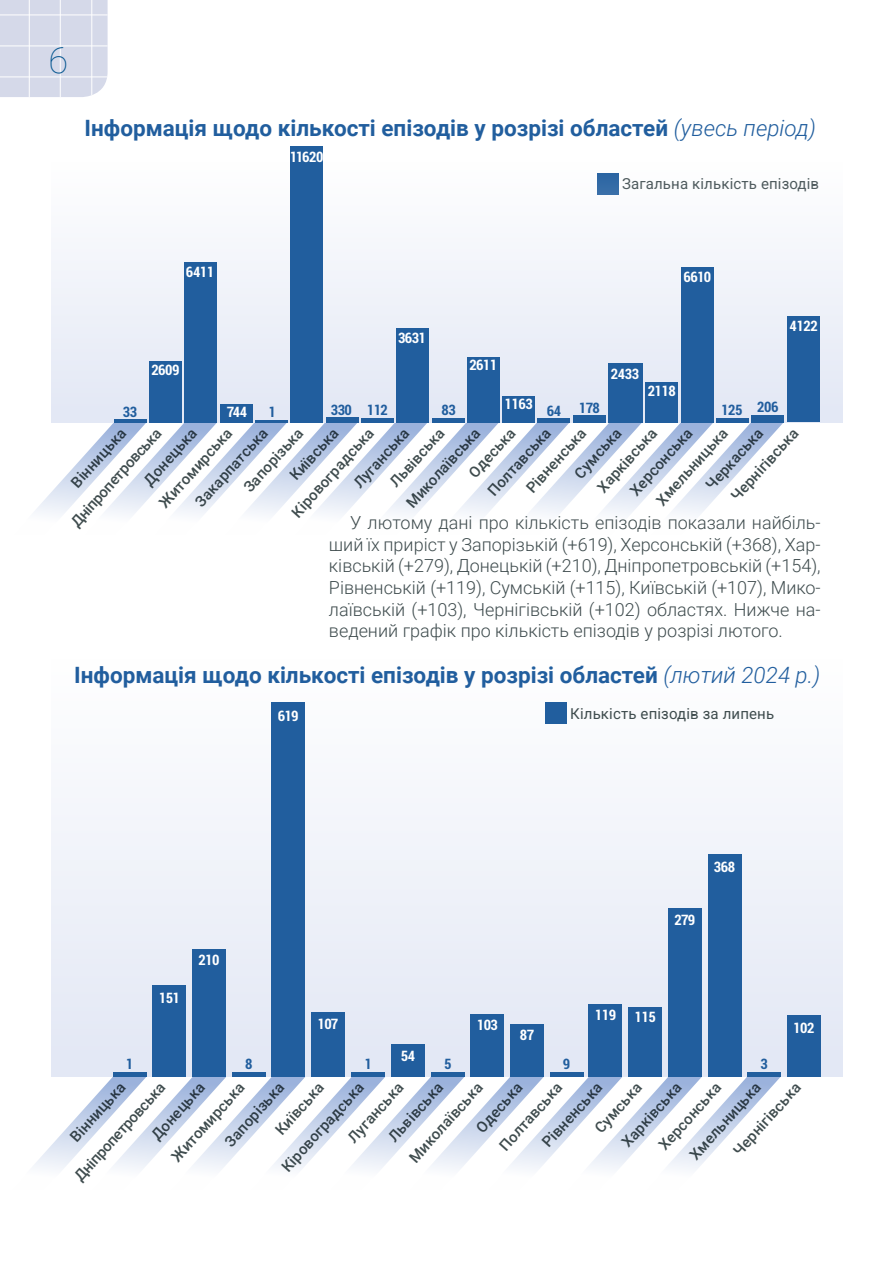
<style>
.page{position:relative;width:893px;height:1263px;background:#fff}
.page>*{position:absolute;margin:0;border:0;box-sizing:border-box;transform-origin:0 0}
.t1{font:100 36px "Roboto";color:#00538e}
.Nazva-TABS{font:700 22.5px "Roboto";color:#215e9e}
.Basic_TXT{font:300 18px/21.6px "Roboto";color:#3f4c4e;text-align:justify}
.t2{font:500 15px/29.5px "Roboto";color:#3f4c4e}
.Nomber-tabs{font:700 condensed 15px "Roboto";letter-spacing:-.03em;color:#fff}
.tab-text2{font:15px "Roboto";letter-spacing:.01em;color:#3f4c4e}
.Nomber-tabs-2{font:700 condensed 15px "Roboto";letter-spacing:-.03em;color:#215e9e}
.s1{font-weight:300;font-style:italic}
</style>
<div class="page">
<div style="left:51px;top:659px;width:791px;height:417px;background:linear-gradient(to bottom,#fffefe,#e1e6f4)"></div>
<svg style="left:34px;top:1077px;width:746px;height:93px"></svg>
<svg style="left:35px;top:422px;width:748px;height:93px"></svg>
<div style="left:51px;top:162px;width:791px;height:260px;background:linear-gradient(to right,#f2f4fa,#f0f3f9)"></div>
<svg style="left:0;top:0;width:108px;height:97px;background:#d6dae9"></svg>
<hr style="left:0;top:77px;width:108px;height:1px;background:#fff">
<hr style="left:0;top:46px;width:108px;height:1px;background:#fff">
<hr style="left:0;top:15px;width:108px;height:1px;background:#fff">
<hr style="left:91px;top:0;width:1px;height:97px;background:#fff">
<hr style="left:60px;top:0;width:1px;height:97px;background:#fff">
<hr style="left:29px;top:0;width:1px;height:97px;background:#fff">
<hr style="left:113px;top:1073px;width:33px;height:4px;background:#215e9e">
<hr style="left:351px;top:1073px;width:34px;height:4px;background:#215e9e">
<div style="left:271px;top:702px;width:34px;height:375px;background:#215e9e"></div>
<div style="left:510px;top:1024px;width:34px;height:53px;background:#215e9e"></div>
<div style="left:589px;top:1005px;width:33px;height:72px;background:#215e9e"></div>
<div style="left:192px;top:950px;width:34px;height:127px;background:#215e9e"></div>
<hr style="left:431px;top:1073px;width:34px;height:4px;background:#215e9e">
<div style="left:152px;top:985px;width:34px;height:92px;background:#215e9e"></div>
<div style="left:391px;top:1044px;width:34px;height:33px;background:#215e9e"></div>
<div style="left:311px;top:1012px;width:34px;height:65px;background:#215e9e"></div>
<hr style="left:550px;top:1073px;width:33px;height:4px;background:#215e9e">
<div style="left:628px;top:1007px;width:34px;height:70px;background:#215e9e"></div>
<div style="left:708px;top:854px;width:33px;height:223px;background:#215e9e"></div>
<div style="left:668px;top:908px;width:34px;height:169px;background:#215e9e"></div>
<hr style="left:747px;top:1073px;width:34px;height:4px;background:#215e9e">
<div style="left:787px;top:1015px;width:34px;height:62px;background:#215e9e"></div>
<hr style="left:232px;top:1073px;width:34px;height:4px;background:#215e9e">
<div style="left:290px;top:146px;width:33px;height:276px;background:#215e9e"></div>
<div style="left:220px;top:404px;width:32px;height:18px;background:#215e9e"></div>
<div style="left:185px;top:262px;width:32px;height:160px;background:#215e9e"></div>
<div style="left:149px;top:361px;width:33px;height:61px;background:#215e9e"></div>
<hr style="left:114px;top:419px;width:32px;height:3px;background:#215e9e">
<hr style="left:255px;top:420px;width:33px;height:2px;background:#215e9e">
<hr style="left:361px;top:418px;width:33px;height:4px;background:#215e9e">
<hr style="left:432px;top:418px;width:32px;height:4px;background:#215e9e">
<div style="left:502px;top:395px;width:33px;height:27px;background:#215e9e"></div>
<hr style="left:538px;top:418px;width:32px;height:4px;background:#215e9e">
<div style="left:573px;top:415px;width:32px;height:7px;background:#215e9e"></div>
<div style="left:396px;top:328px;width:33px;height:94px;background:#215e9e"></div>
<div style="left:681px;top:267px;width:32px;height:155px;background:#215e9e"></div>
<hr style="left:716px;top:418px;width:33px;height:4px;background:#215e9e">
<div style="left:751px;top:415px;width:33px;height:7px;background:#215e9e"></div>
<div style="left:787px;top:316px;width:33px;height:106px;background:#215e9e"></div>
<div style="left:646px;top:381px;width:32px;height:41px;background:#215e9e"></div>
<div style="left:608px;top:363px;width:35px;height:59px;background:#215e9e"></div>
<div style="left:326px;top:417px;width:32px;height:5px;background:#215e9e"></div>
<div style="left:467px;top:357px;width:33px;height:65px;background:#215e9e"></div>
<div style="left:471px;top:1014px;width:33px;height:63px;background:#215e9e"></div>
<div style="left:545px;top:702px;width:22px;height:22px;background:#215e9e"></div>
<h1 class="t1" style="left:48px;top:35px;width:21px">6</h1>
<p class="Nazva-TABS" style="left:85px;top:112px;width:733px">Інформація щодо кількості епізодів у розрізі областей <span class="s1">(увесь період)</span></p>
<p class="Nomber-tabs" style="left:290px;top:147px;width:35px">11620</p>
<p class="tab-text2" style="left:622px;top:173px;width:199px">Загальна кількість епізодів</p>
<p class="Nomber-tabs" style="left:186px;top:261px;width:30px">6411</p>
<p class="Nomber-tabs" style="left:683px;top:266px;width:29px">6610</p>
<p class="Nomber-tabs" style="left:398px;top:328px;width:29px">3631</p>
<p class="Nomber-tabs" style="left:790px;top:316px;width:30px">4122</p>
<p class="Nomber-tabs" style="left:151px;top:360px;width:30px">2609</p>
<p class="Nomber-tabs" style="left:469px;top:355px;width:29px">2611</p>
<p class="Nomber-tabs" style="left:611px;top:363px;width:30px">2433</p>
<p class="Nomber-tabs" style="left:648px;top:381px;width:30px">2118</p>
<p class="Nomber-tabs-2" style="left:123px;top:401px;width:16px">33</p>
<p class="Nomber-tabs-2" style="left:268px;top:401px;width:9px">1</p>
<p class="Nomber-tabs-2" style="left:331px;top:400px;width:23px">330</p>
<p class="Nomber-tabs" style="left:227px;top:402px;width:22px">744</p>
<p class="Nomber-tabs-2" style="left:367px;top:400px;width:23px">112</p>
<p class="Nomber-tabs-2" style="left:441px;top:400px;width:16px">83</p>
<p class="Nomber-tabs" style="left:504px;top:394px;width:30px">1163</p>
<p class="Nomber-tabs-2" style="left:547px;top:400px;width:16px">64</p>
<p class="Nomber-tabs-2" style="left:579px;top:398px;width:23px">178</p>
<p class="Nomber-tabs-2" style="left:721px;top:400px;width:23px">125</p>
<p class="Nomber-tabs-2" style="left:757px;top:397px;width:23px">206</p>
<p class="t2" style="left:135px;top:473px;width:73px;rotate:-48deg">Донецька</p>
<p class="t2" style="left:345px;top:475px;width:76px;rotate:-48deg">Луганська</p>
<p class="t2" style="left:518px;top:480px;width:83px;rotate:-48deg">Рівненська</p>
<p class="t2" style="left:697px;top:477px;width:79px;rotate:-48deg">Черкаська</p>
<p class="t2" style="left:62px;top:475px;width:75px;rotate:-48deg">Вінницька</p>
<p class="t2" style="left:187px;top:494px;width:101px;rotate:-48deg">Закарпатська</p>
<p class="t2" style="left:398px;top:495px;width:103px;rotate:-48deg">Миколаївська</p>
<p class="t2" style="left:589px;top:480px;width:82px;rotate:-48deg">Харківська</p>
<p class="t2" style="left:150px;top:495px;width:103px;rotate:-48deg">Житомирська</p>
<p class="t2" style="left:648px;top:493px;width:100px;rotate:-48deg">Хмельницька</p>
<p class="t2" style="left:265px;top:488px;width:116px;line-height:26.2px;text-align:center;rotate:-48deg">Київська<br>Кіровоградська</p>
<p class="t2" style="left:621px;top:483px;width:86px;rotate:-48deg">Херсонська</p>
<p class="t2" style="left:381px;top:474px;width:75px;rotate:-48deg">Львівська</p>
<p class="t2" style="left:723px;top:488px;width:94px;rotate:-48deg">Чернігівська</p>
<p class="t2" style="left:566px;top:466px;width:63px;rotate:-48deg">Сумська</p>
<p class="t2" style="left:62px;top:514px;width:128px;rotate:-48deg">Дніпропетровська</p>
<p class="t2" style="left:460px;top:465px;width:63px;rotate:-48deg">Одеська</p>
<p class="t2" style="left:235px;top:479px;width:82px;rotate:-48deg">Запорізька</p>
<p class="t2" style="left:479px;top:483px;width:87px;rotate:-48deg">Полтавська</p>
<p class="Basic_TXT" style="left:329px;top:511px;width:493px;text-indent:21px">У лютому дані про кількість епізодів показали найбіль&shy;ший їх приріст у Запорізькій (+619), Херсонській (+368), Хар&shy;ківській (+279), Донецькій (+210), Дніпропетровській (+154), Рівненській (+119), Сумській (+115), Київській (+107), Мико&shy;лаївській (+103), Чернігівській (+102) областях. Нижче на&shy;ведений графік про кількість епізодів у розрізі лютого.</p>
<p class="Nazva-TABS" style="left:74px;top:659px;width:748px">Інформація щодо кількості епізодів у розрізі областей <span class="s1">(лютий 2024 р.)</span></p>
<p class="Nomber-tabs" style="left:278px;top:705px;width:22px">619</p>
<p class="tab-text2" style="left:570px;top:703px;width:205px">Кількість епізодів за липень</p>
<p class="Nomber-tabs-2" style="left:126px;top:1054px;width:9px">1</p>
<p class="Nomber-tabs" style="left:159px;top:987px;width:23px">151</p>
<p class="Nomber-tabs" style="left:198px;top:949px;width:23px">210</p>
<p class="Nomber-tabs-2" style="left:245px;top:1054px;width:9px">8</p>
<p class="Nomber-tabs" style="left:674px;top:909px;width:22px">279</p>
<p class="Nomber-tabs" style="left:714px;top:856px;width:23px">368</p>
<p class="Nomber-tabs" style="left:317px;top:1014px;width:22px">107</p>
<p class="Nomber-tabs" style="left:401px;top:1045px;width:16px">54</p>
<p class="Nomber-tabs-2" style="left:365px;top:1054px;width:9px">1</p>
<p class="Nomber-tabs-2" style="left:444px;top:1054px;width:9px">5</p>
<p class="Nomber-tabs" style="left:477px;top:1015px;width:23px">103</p>
<p class="Nomber-tabs" style="left:520px;top:1025px;width:16px">87</p>
<p class="Nomber-tabs-2" style="left:563px;top:1054px;width:9px">9</p>
<p class="Nomber-tabs" style="left:595px;top:1005px;width:23px">119</p>
<p class="Nomber-tabs" style="left:634px;top:1007px;width:23px">115</p>
<p class="Nomber-tabs-2" style="left:761px;top:1054px;width:9px">3</p>
<p class="Nomber-tabs" style="left:793px;top:1018px;width:23px">102</p>
<p class="t2" style="left:143px;top:1127px;width:73px;rotate:-48deg">Донецька</p>
<p class="t2" style="left:273px;top:1159px;width:116px;rotate:-48deg">Кіровоградська</p>
<p class="t2" style="left:62px;top:1129px;width:75px;rotate:-48deg">Вінницька</p>
<p class="t2" style="left:163px;top:1149px;width:103px;rotate:-48deg">Житомирська</p>
<p class="t2" style="left:703px;top:1123px;width:94px;text-indent:-33px;rotate:-48deg">Хмельницька<br>Чернігівська</p>
<p class="t2" style="left:339px;top:1130px;width:76px;rotate:-48deg">Луганська</p>
<p class="t2" style="left:586px;top:1120px;width:63px;rotate:-48deg">Сумська</p>
<p class="t2" style="left:245px;top:1102px;width:66px;text-indent:-43px;rotate:-48deg">Запорізька<br>Київська</p>
<p class="t2" style="left:533px;top:1134px;width:83px;rotate:-48deg">Рівненська</p>
<p class="t2" style="left:613px;top:1134px;width:82px;rotate:-48deg">Харківська</p>
<p class="t2" style="left:380px;top:1129px;width:75px;rotate:-48deg">Львівська</p>
<p class="t2" style="left:491px;top:1138px;width:87px;rotate:-48deg">Полтавська</p>
<p class="t2" style="left:650px;top:1137px;width:86px;rotate:-48deg">Херсонська</p>
<p class="t2" style="left:467px;top:1120px;width:63px;rotate:-48deg">Одеська</p>
<p class="t2" style="left:66px;top:1168px;width:128px;rotate:-48deg">Дніпропетровська</p>
<p class="t2" style="left:401px;top:1150px;width:103px;rotate:-48deg">Миколаївська</p>
</div>
